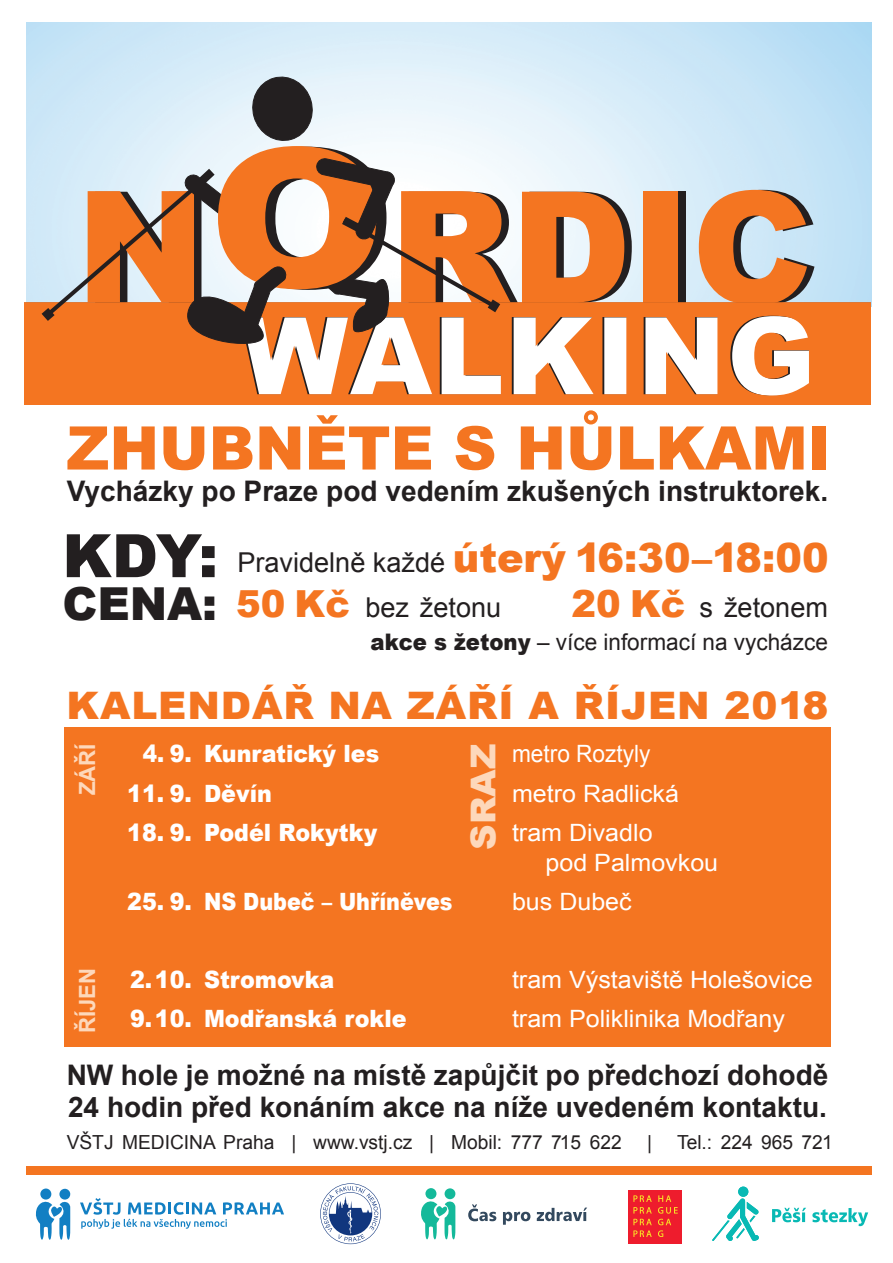
<style>
.page{position:relative;width:893px;height:1263px;background:#fff}
.page>*{position:absolute;margin:0;border:0;box-sizing:border-box;transform-origin:0 0}
.t1{font:900 60.15px "Arial";color:#f47521}
.t2{font:900 59.85px "Arial";color:#231f20}
.t3{font:900 45.45px "Arial";color:#231f20}
.t4{font:900 40.2px "Arial";color:#f47521}
.t5{font:900 37.95px "Arial";letter-spacing:.025em;color:#f47521}
.t6{font:900 34.35px "Arial";color:#fdd8bb}
.t7{font:700 28.35px/32.1px "Arial";color:#231f20}
.t8{font:27.3px "Arial";color:#231f20}
.t9{font:23.85px/30.6px "Arial";color:#fff;scale:1.05 1}
.t10{font:900 23.85px "Arial";color:#fff;scale:.93 1}
.t11{font:900 23.85px "Arial";color:#fff;scale:.9 1}
.t12{font:23.85px "Arial";color:#fff;scale:.95 1}
.t13{font:22.8px "Arial";color:#231f20}
.t14{font:700 22.35px "Arial";color:#fdd8bb}
.t15{font:19.35px "Arial";color:#231f20}
.s1{font-weight:400;font-size:27.3px;color:#231f20}
.s2{font-weight:900;font-size:37.35px;color:#f47521}
.s3{font-weight:900}
</style>
<div class="page">
<div style="left:64px;top:728px;width:767px;height:319px;background:#f47521"></div>
<div style="left:26px;top:1166px;width:846px;height:8px;background:#f47521"></div>
<svg style="left:320px;top:1183px;width:61px;height:61px"></svg>
<div style="left:40px;top:1188px;width:11px;height:11px;background:#127fc3;border-radius:50%"></div>
<div style="left:59px;top:1189px;width:11px;height:10px;background:#127fc3;border-radius:50%"></div>
<svg style="left:36px;top:1201px;width:34px;height:39px"></svg>
<svg style="left:80px;top:1198px;width:204px;height:31px"></svg>
<div style="left:628px;top:1190px;width:26px;height:53px;background:#ee1c2d"></div>
<div style="left:655px;top:1190px;width:26px;height:53px;background:#ee1c2d"></div>
<svg style="left:633px;top:1195px;width:19px;height:18px"></svg>
<svg style="left:633px;top:1219px;width:19px;height:18px"></svg>
<svg style="left:658px;top:1195px;width:20px;height:42px"></svg>
<img style="left:26px;top:23px;width:846px;height:283px">
<div style="left:651px;top:192px;width:35px;height:111px;background:#231f20"></div>
<svg style="left:699px;top:190px;width:115px;height:112px;background:#d39871"></svg>
<div style="left:644px;top:192px;width:34px;height:111px;background:#f47521"></div>
<svg style="left:25px;top:302px;width:845px;height:102px;fill:#f47521"></svg>
<svg style="left:42px;top:74px;width:590px;height:277px"></svg>
<svg style="left:468px;top:1204px;width:119px;height:21px"></svg>
<div style="left:425px;top:1188px;width:12px;height:11px;background:#14b99a;border-radius:50%"></div>
<div style="left:445px;top:1188px;width:10px;height:11px;background:#14b99a;border-radius:50%"></div>
<svg style="left:421px;top:1201px;width:34px;height:38px"></svg>
<svg style="left:772px;top:1208px;width:96px;height:18px"></svg>
<svg style="left:712px;top:1186px;width:47px;height:55px"></svg>
<h1 class="t1" style="left:66px;top:403px;width:766px">ZHUBNĚTE S HŮLKAMI</h1>
<p class="t7" style="left:67px;top:475px;width:763px">Vycházky po Praze pod vedením zkušených instruktorek.</p>
<h3 class="t4" style="left:237px;top:528px;width:593px"><span class="s1">Pravidelně každé</span> úterý 16:30 –18:00</h3>
<p class="t8" style="left:236px;top:592px;width:267px"><span class="s2">50 Kč</span> bez žetonu</p>
<p class="t8" style="left:572px;top:592px;width:258px"><span class="s2">20 Kč</span> s žetonem</p>
<h2 class="t2" style="left:62px;top:511px;width:157px">KDY:</h2>
<h3 class="t3" style="left:62px;top:570px;width:156px">CENA:</h3>
<p class="t13" style="left:371px;top:629px;width:459px"><span class="s3">akce s žetony</span> – více informací na vycházce</p>
<h3 class="t5" style="left:67px;top:678px;width:763px">KALENDÁŘ NA ZÁŘÍ A ŘÍJEN 2018</h3>
<p class="t14" style="left:75px;top:795px;width:53px;rotate:-90deg">ZÁŘÍ</p>
<p class="t6" style="left:458px;top:849px;width:107px;rotate:-90deg">SRAZ</p>
<p class="t11" style="left:143px;top:736px;width:264px">4. 9. Kunratický les</p>
<p class="t12" style="left:512px;top:741px;width:147px">metro Roztyly</p>
<p class="t10" style="left:127px;top:775px;width:157px">11. 9. Děvín</p>
<p class="t9" style="left:512px;top:778px;width:161px">metro Radlická</p>
<p class="t10" style="left:127px;top:814px;width:271px">18. 9. Podél Rokytky</p>
<p class="t9" style="left:546px;top:817px;width:166px;text-indent:-34px">tram Divadlo<br>pod Palmovkou</p>
<p class="t10" style="left:127px;top:884px;width:351px">25. 9. NS Dubeč – Uhříněves</p>
<p class="t9" style="left:512px;top:886px;width:116px">bus Dubeč</p>
<p class="t14" style="left:75px;top:1033px;width:67px;rotate:-90deg">ŘÍJEN</p>
<p class="t10" style="left:130px;top:962px;width:221px">2. 10. Stromovka</p>
<p class="t9" style="left:512px;top:964px;width:288px">tram Výstaviště Holešovice</p>
<p class="t10" style="left:130px;top:1001px;width:299px">9. 10. Modřanská rokle</p>
<p class="t9" style="left:512px;top:1003px;width:261px">tram Poliklinika Modřany</p>
<p class="t7" style="left:67px;top:1059px;width:763px">NW hole je možné na místě zapůjčit po předchozí dohodě<br>24 hodin před konáním akce na níže uvedeném kontaktu.</p>
<p class="t15" style="left:67px;top:1132px;width:557px">VŠTJ MEDICINA Praha | www.vstj.cz | Mobil: 777 715 622</p>
<p class="t15" style="left:647px;top:1132px;width:6px">|</p>
<p class="t15" style="left:677px;top:1132px;width:157px">Tel.: 224 965 721</p>
</div>
